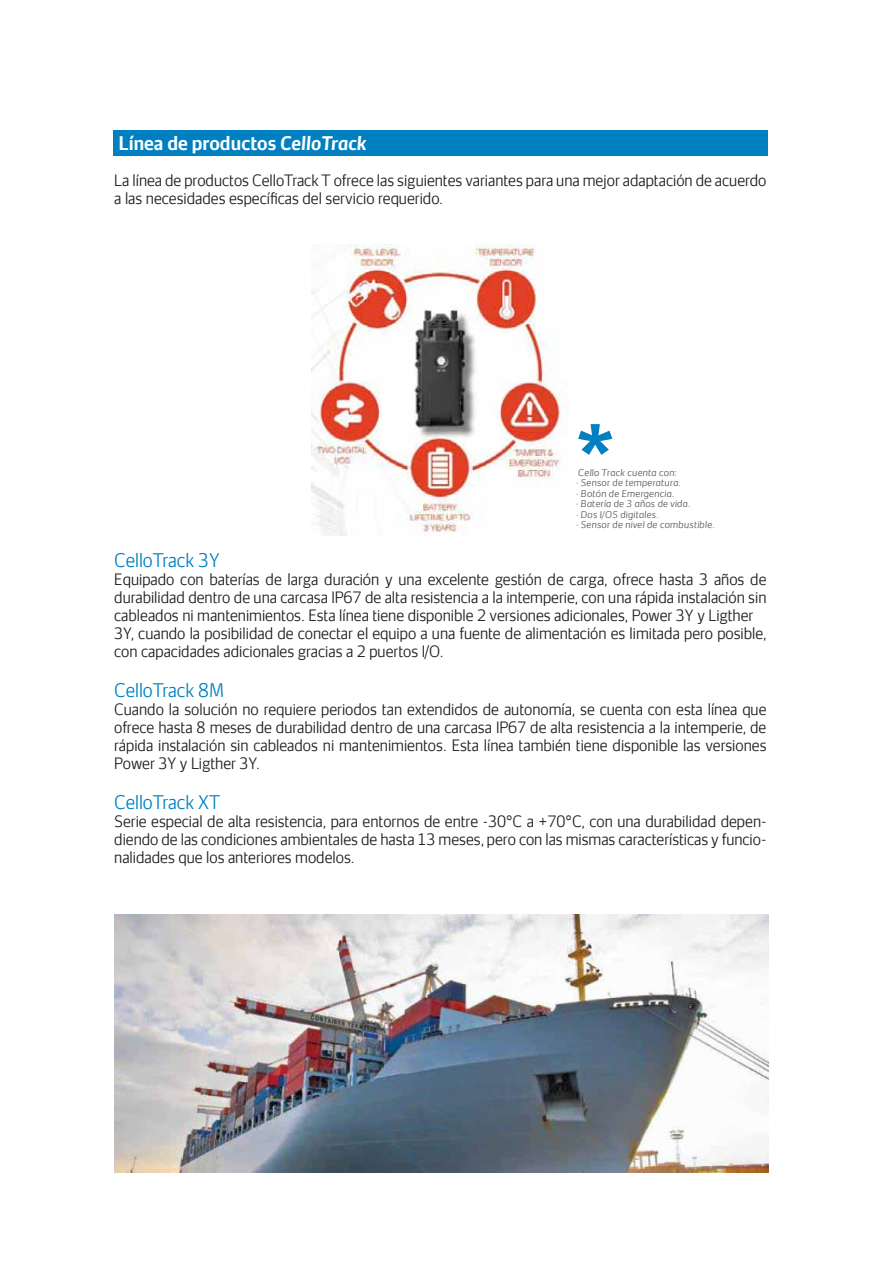
<style>
.page{position:relative;width:893px;height:1263px;background:#fff}
.page>*{position:absolute;margin:0;border:0;box-sizing:border-box;transform-origin:0 0}
.t1{font:300 18px "Securitas Sans TT";color:#0080c0;scale:.95 1}
.t2{font:700 18px "Securitas Sans TT";color:#fff;scale:.95 1}
.t3{font:300 15px/18px "Securitas Sans TT";color:#1d1d1b;scale:.95 1}
.t4{font:italic 300 9px/10.5px "Securitas Sans TT";letter-spacing:.025em;color:#575756}
.s1{font-style:italic}
</style>
<div class="page">
<div style="left:113px;top:130px;width:654px;height:26px;background:#0080c0"></div>
<img style="left:311px;top:244px;width:257px;height:291px">
<img style="left:114px;top:914px;width:655px;height:258px">
<svg style="left:578px;top:424px;width:34px;height:31px"></svg>
<p class="t2" style="left:119px;top:128px;width:263px">Línea de productos <span class="s1">CelloTrack</span></p>
<p class="t3" style="left:114px;top:169px;width:688px">La línea de productos CelloTrack T ofrece las siguientes variantes para una mejor adaptación de acuerdo a las necesidades específicas del servicio requerido.</p>
<p class="t4" style="left:576px;top:466px;width:140px">Cello Track cuenta con:<br>· Sensor de temperatura.<br>· Botón de Emergencia.<br>· Batería de 3 años de vida.<br>· Dos I/OS digitales.<br>· Sensor de nivel de combustible.</p>
<p class="t1" style="left:114px;top:545px;width:112px">CelloTrack 3Y</p>
<p class="t3" style="left:114px;top:569px;width:688px">Equipado con baterías de larga duración y una excelente gestión de carga, ofrece hasta 3 años de durabilidad dentro de una carcasa IP67 de alta resistencia a la intemperie, con una rápida instalación sin cableados ni mantenimientos. Esta línea tiene disponible 2 versiones adicionales, Power 3Y y Ligther 3Y, cuando la posibilidad de conectar el equipo a una fuente de alimentación es limitada pero posible, con capacidades adicionales gracias a 2 puertos I/O.</p>
<p class="t1" style="left:114px;top:675px;width:117px">CelloTrack 8M</p>
<p class="t3" style="left:114px;top:698px;width:688px;text-align:justify">Cuando la solución no requiere periodos tan extendidos de autonomía, se cuenta con esta línea que ofrece hasta 8 meses de durabilidad dentro de una carcasa IP67 de alta resistencia a la intemperie, de rápida instalación sin cableados ni mantenimientos. Esta línea también tiene disponible las versiones Power 3Y y Ligther 3Y.</p>
<p class="t1" style="left:114px;top:786px;width:113px">CelloTrack XT</p>
<p class="t3" style="left:114px;top:810px;width:688px;text-align:justify">Serie especial de alta resistencia, para entornos de entre -30°C a +70°C, con una durabilidad depen&shy;diendo de las condiciones ambientales de hasta 13 meses, pero con las mismas características y funcio&shy;nalidades que los anteriores modelos.</p>
</div>
